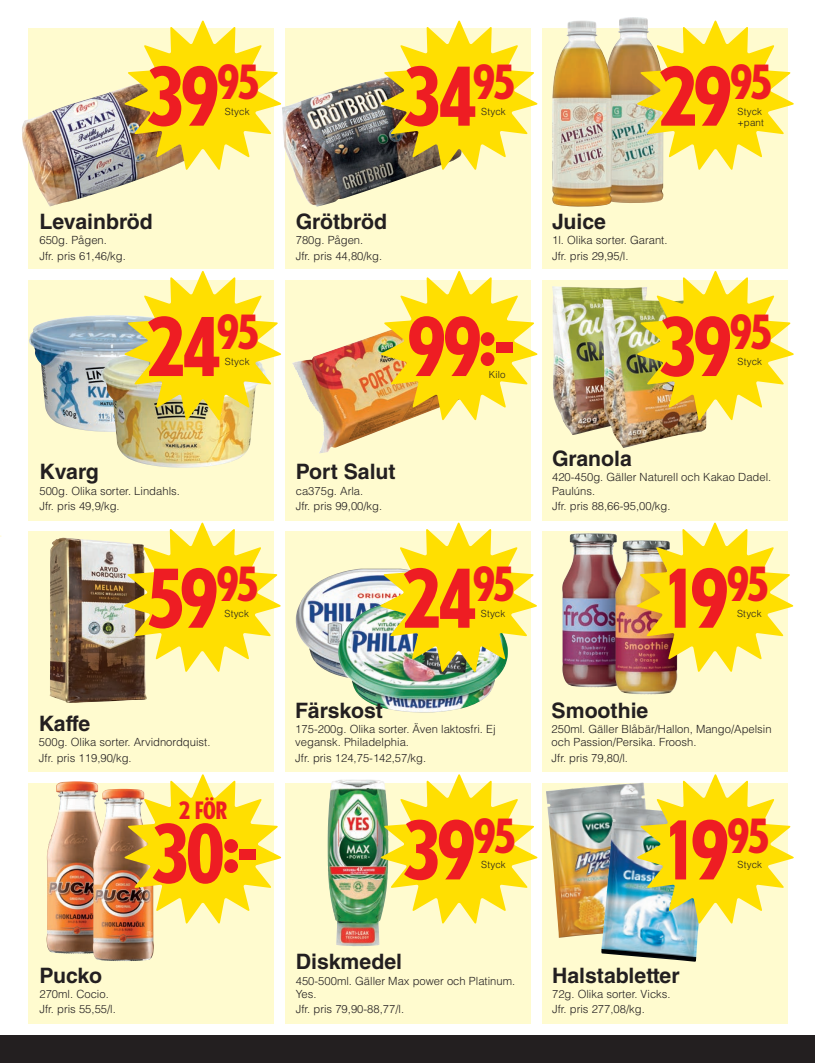
<style>
.page{position:relative;width:815px;height:1063px;background:#fff}
.page>*{position:absolute;margin:0;border:0;box-sizing:border-box;transform-origin:0 0}
.t1{font:800 condensed 80px "Tempo Std";letter-spacing:-.05em;color:#ee1d23}
.t2{font:800 condensed 23.75px "Tempo Std";color:#ee1d23}
.t3{font:700 21.25px "Helvetica LT Std";color:#231f20}
.t4{font:300 11.25px/15.2px "Helvetica LT Std";color:#231f20}
.t5{font:300 9.75px/11.1px "Helvetica LT Std";letter-spacing:.01em;color:#231f20}
</style>
<div class="page">
<div style="left:0;top:1035px;width:815px;height:28px;background:#231f20"></div>
<div style="left:285px;top:28px;width:245px;height:241px;background:#fffbcf"></div>
<div style="left:285px;top:783px;width:245px;height:241px;background:#fffbcf"></div>
<div style="left:285px;top:531px;width:245px;height:241px;background:#fffbcf"></div>
<div style="left:285px;top:280px;width:245px;height:241px;background:#fffbcf"></div>
<div style="left:28px;top:28px;width:246px;height:241px;background:#fffbcf"></div>
<div style="left:28px;top:783px;width:246px;height:241px;background:#fffbcf"></div>
<div style="left:28px;top:531px;width:246px;height:241px;background:#fffbcf"></div>
<div style="left:28px;top:280px;width:246px;height:241px;background:#fffbcf"></div>
<div style="left:542px;top:28px;width:246px;height:241px;background:#fffbcf"></div>
<div style="left:542px;top:783px;width:246px;height:241px;background:#fffbcf"></div>
<div style="left:542px;top:531px;width:246px;height:241px;background:#fffbcf"></div>
<div style="left:542px;top:280px;width:246px;height:241px;background:#fffbcf"></div>
<img style="left:612px;top:17px;width:51px;height:186px">
<img style="left:46px;top:781px;width:47px;height:173px">
<img style="left:562px;top:533px;width:39px;height:154px">
<img style="left:615px;top:540px;width:40px;height:154px">
<img style="left:296px;top:569px;width:84px;height:107px">
<img style="left:338px;top:600px;width:164px;height:113px">
<img style="left:29px;top:315px;width:95px;height:117px">
<img style="left:101px;top:351px;width:152px;height:117px">
<img style="left:552px;top:21px;width:60px;height:186px">
<img style="left:22px;top:88px;width:142px;height:119px">
<svg style="left:124px;top:20px;width:157px;height:150px"></svg>
<img style="left:281px;top:78px;width:146px;height:129px">
<svg style="left:380px;top:20px;width:158px;height:150px"></svg>
<svg style="left:637px;top:20px;width:157px;height:150px"></svg>
<svg style="left:124px;top:271px;width:158px;height:150px"></svg>
<img style="left:292px;top:334px;width:112px;height:119px">
<svg style="left:380px;top:271px;width:158px;height:150px"></svg>
<img style="left:552px;top:286px;width:85px;height:149px">
<img style="left:50px;top:538px;width:97px;height:165px">
<svg style="left:124px;top:522px;width:157px;height:150px"></svg>
<svg style="left:380px;top:522px;width:157px;height:150px"></svg>
<svg style="left:636px;top:522px;width:158px;height:150px"></svg>
<img style="left:328px;top:779px;width:52px;height:167px">
<svg style="left:380px;top:774px;width:158px;height:150px"></svg>
<img style="left:546px;top:783px;width:91px;height:155px">
<img style="left:603px;top:299px;width:104px;height:149px">
<svg style="left:637px;top:271px;width:157px;height:150px"></svg>
<img style="left:601px;top:807px;width:98px;height:155px">
<img style="left:93px;top:789px;width:45px;height:172px">
<svg style="left:124px;top:774px;width:158px;height:150px"></svg>
<svg style="left:637px;top:774px;width:157px;height:150px"></svg>
<h1 class="t1" style="left:146px;top:46px;width:115px">39<sup>95</sup></h1>
<p class="t5" style="left:225px;top:105px;width:26px">Styck</p>
<h3 class="t3" style="left:39px;top:209px;width:115px">Levainbröd</h3>
<p class="t4" style="left:39px;top:233px;width:88px">650g. Pågen.<br>Jfr. pris 61,46/kg.</p>
<h1 class="t1" style="left:146px;top:297px;width:114px">24<sup>95</sup></h1>
<p class="t5" style="left:225px;top:356px;width:26px">Styck</p>
<h3 class="t3" style="left:39px;top:459px;width:61px">Kvarg</h3>
<p class="t4" style="left:39px;top:483px;width:142px">500g. Olika sorter. Lindahls.<br>Jfr. pris 49,9/kg.</p>
<h1 class="t1" style="left:146px;top:548px;width:114px">59<sup>95</sup></h1>
<p class="t5" style="left:224px;top:608px;width:26px">Styck</p>
<h3 class="t3" style="left:39px;top:711px;width:53px">Kaffe</h3>
<p class="t4" style="left:39px;top:735px;width:173px">500g. Olika sorter. Arvidnordquist.<br>Jfr. pris 119,90/kg.</p>
<h2 class="t2" style="left:179px;top:796px;width:50px">2 FÖR</h2>
<h3 class="t3" style="left:39px;top:962px;width:64px">Pucko</h3>
<p class="t4" style="left:39px;top:986px;width:78px">270ml. Cocio.<br>Jfr. pris 55,55/l.</p>
<h1 class="t1" style="left:151px;top:798px;width:108px">30:-</h1>
<h1 class="t1" style="left:403px;top:46px;width:114px">34<sup>95</sup></h1>
<p class="t5" style="left:481px;top:105px;width:26px">Styck</p>
<h3 class="t3" style="left:296px;top:209px;width:93px">Grötbröd</h3>
<p class="t4" style="left:296px;top:233px;width:88px">780g. Pågen.<br>Jfr. pris 44,80/kg.</p>
<h1 class="t1" style="left:407px;top:292px;width:109px">99:-</h1>
<p class="t5" style="left:489px;top:369px;width:18px">Kilo</p>
<h3 class="t3" style="left:296px;top:459px;width:101px">Port Salut</h3>
<p class="t4" style="left:296px;top:483px;width:88px">ca375g. Arla.<br>Jfr. pris 99,00/kg.</p>
<h1 class="t1" style="left:402px;top:548px;width:114px">24<sup>95</sup></h1>
<p class="t5" style="left:481px;top:608px;width:26px">Styck</p>
<h3 class="t3" style="left:295px;top:697px;width:89px">Färskost</h3>
<p class="t4" style="left:295px;top:722px;width:202px;line-height:13.5px">175-200g. Olika sorter. Även laktosfri. Ej vegansk. Philadelphia.</p>
<p class="t4" style="left:295px;top:750px;width:132px">Jfr. pris 124,75-142,57/kg.</p>
<h1 class="t1" style="left:402px;top:800px;width:115px">39<sup>95</sup></h1>
<p class="t5" style="left:481px;top:859px;width:26px">Styck</p>
<h3 class="t3" style="left:296px;top:949px;width:108px">Diskmedel</h3>
<p class="t4" style="left:296px;top:974px;width:221px;line-height:13.5px">450-500ml. Gäller Max power och Platinum.<br>Yes.</p>
<p class="t4" style="left:296px;top:1002px;width:110px">Jfr. pris 79,90-88,77/l.</p>
<h1 class="t1" style="left:659px;top:46px;width:115px">29<sup>95</sup></h1>
<p class="t5" style="left:738px;top:105px;width:28px">Styck +pant</p>
<h3 class="t3" style="left:552px;top:209px;width:55px">Juice</h3>
<p class="t4" style="left:552px;top:233px;width:117px">1l. Olika sorter. Garant.<br>Jfr. pris 29,95/l.</p>
<h1 class="t1" style="left:659px;top:297px;width:115px">39<sup>95</sup></h1>
<p class="t5" style="left:738px;top:356px;width:26px">Styck</p>
<h3 class="t3" style="left:552px;top:445px;width:81px">Granola</h3>
<p class="t4" style="left:552px;top:470px;width:221px;line-height:13.5px">420-450g. Gäller Naturell och Kakao Dadel.<br>Paulúns.</p>
<p class="t4" style="left:552px;top:498px;width:120px">Jfr. pris 88,66-95,00/kg.</p>
<h1 class="t1" style="left:661px;top:548px;width:110px">19<sup>95</sup></h1>
<p class="t5" style="left:737px;top:608px;width:26px">Styck</p>
<h3 class="t3" style="left:552px;top:697px;width:98px">Smoothie</h3>
<p class="t4" style="left:552px;top:722px;width:222px;line-height:13.5px">250ml. Gäller Blåbär/Hallon, Mango/Apelsin och Passion/Persika. Froosh.</p>
<p class="t4" style="left:552px;top:750px;width:78px">Jfr. pris 79,80/l.</p>
<h1 class="t1" style="left:661px;top:800px;width:110px">19<sup>95</sup></h1>
<p class="t5" style="left:738px;top:859px;width:26px">Styck</p>
<h3 class="t3" style="left:552px;top:962px;width:129px">Halstabletter</h3>
<p class="t4" style="left:552px;top:986px;width:120px">72g. Olika sorter. Vicks.<br>Jfr. pris 277,08/kg.</p>
</div>
